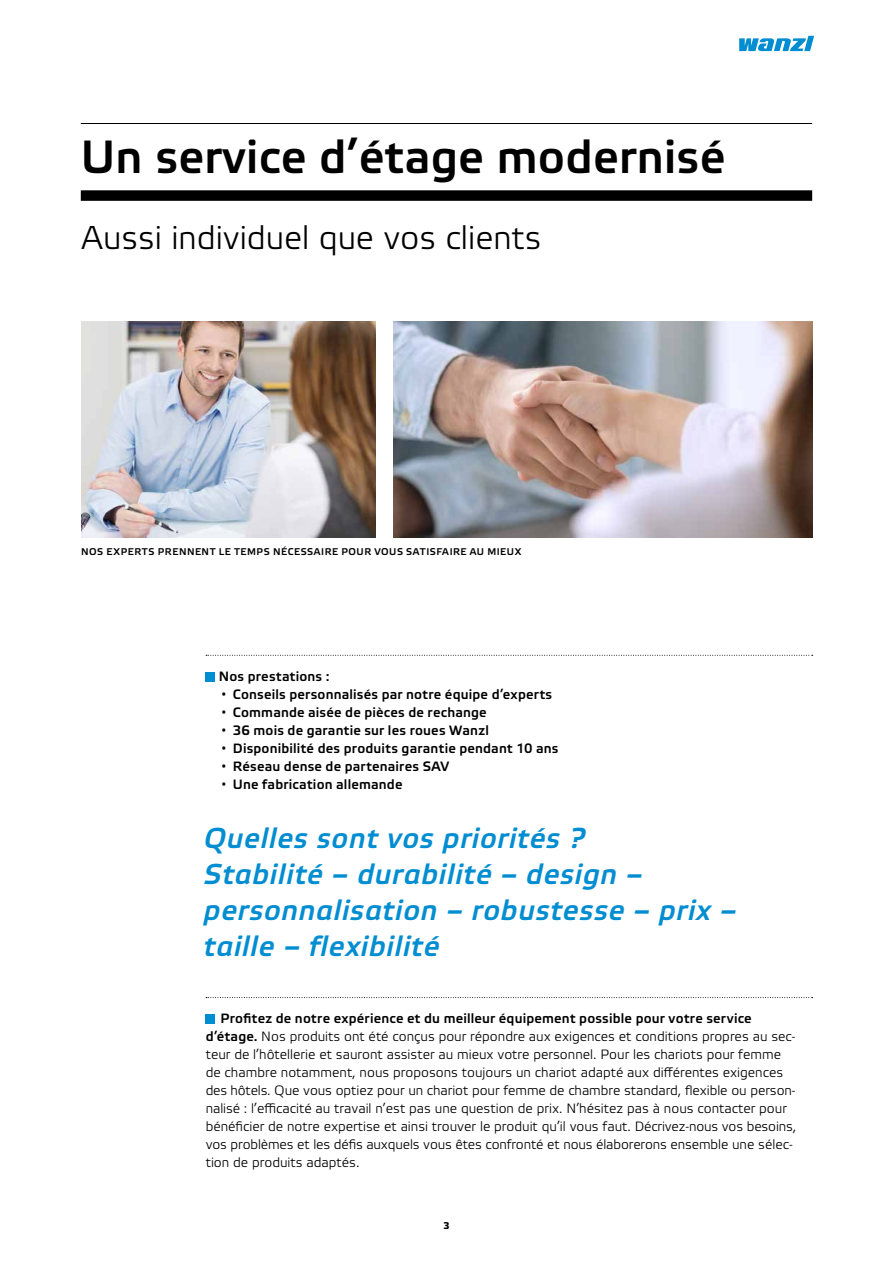
<style>
.page{position:relative;width:893px;height:1263px;background:#fff}
.page>*{position:absolute;margin:0;border:0;box-sizing:border-box;transform-origin:0 0}
.t1{font:500 46.5px "Wanzl Etelka";letter-spacing:.005em;color:#000}
.t2{font:300 33px "Wanzl Etelka";color:#000}
.t3{font:italic 500 28.5px/36px "Wanzl Etelka";letter-spacing:.025em;color:#008dd1}
.t4{font:300 13.5px/18px "Wanzl Etelka";color:#000}
.t5{font:500 13.5px "Wanzl Etelka";letter-spacing:.015em;color:#000}
.t6{font:500 9.75px "Wanzl Etelka";letter-spacing:.055em;color:#000}
.t7{font:700 9.75px "Wanzl Etelka Text";color:#000}
.s1{font-weight:500}
</style>
<div class="page">
<img style="left:81px;top:321px;width:294px;height:216px">
<img style="left:393px;top:321px;width:420px;height:216px">
<svg style="left:739px;top:36px;width:75px;height:15px"></svg>
<hr style="left:81px;top:123px;width:731px;height:1px;background:#000">
<div style="left:81px;top:190px;width:731px;height:11px;background:#000"></div>
<div style="left:206px;top:672px;width:9px;height:9px;background:#008dd1"></div>
<div style="left:206px;top:1014px;width:9px;height:9px;background:#008dd1"></div>
<svg style="left:206px;top:655px;width:607px;height:1px"></svg>
<svg style="left:206px;top:997px;width:607px;height:1px"></svg>
<h1 class="t1" style="left:81px;top:131px;width:646px">Un service d’étage modernisé</h1>
<h2 class="t2" style="left:81px;top:219px;width:462px">Aussi individuel que vos clients</h2>
<p class="t6" style="left:81px;top:546px;width:442px">NOS EXPERTS PRENNENT LE TEMPS NÉCESSAIRE POUR VOUS SATISFAIRE AU MIEUX</p>
<p class="t5" style="left:219px;top:669px;width:112px">Nos prestations :</p>
<p class="t5" style="left:222px;top:687px;width:332px"><sup>•</sup> Conseils personnalisés par notre équipe d’experts</p>
<p class="t5" style="left:222px;top:705px;width:266px"><sup>•</sup> Commande aisée de pièces de rechange</p>
<p class="t5" style="left:222px;top:723px;width:268px"><sup>•</sup> 36 mois de garantie sur les roues Wanzl</p>
<p class="t5" style="left:222px;top:741px;width:338px"><sup>•</sup> Disponibilité des produits garantie pendant 10 ans</p>
<p class="t5" style="left:222px;top:759px;width:229px"><sup>•</sup> Réseau dense de partenaires SAV</p>
<p class="t5" style="left:222px;top:777px;width:182px"><sup>•</sup> Une fabrication allemande</p>
<h3 class="t3" style="left:204px;top:822px;width:534px">Quelles sont vos priorités ?<br>Stabilité – durabilité – design – personnalisation – robustesse – prix – taille – flexibilité</h3>
<p class="t4" style="left:206px;top:1010px;width:592px;text-indent:15px"><span class="s1">Profitez de notre expérience et du meilleur équipement possible pour votre service d’étage.</span> Nos produits ont été conçus pour répondre aux exigences et conditions propres au sec&shy;teur de l’hôtellerie et sauront assister au mieux votre personnel. Pour les chariots pour femme de chambre notamment, nous proposons toujours un chariot adapté aux différentes exigences des hôtels. Que vous optiez pour un chariot pour femme de chambre standard, flexible ou person&shy;nalisé : l’efficacité au travail n’est pas une question de prix. N’hésitez pas à nous contacter pour bénéficier de notre expertise et ainsi trouver le produit qu’il vous faut. Décrivez-nous vos besoins, vos problèmes et les défis auxquels vous êtes confronté et nous élaborerons ensemble une sélec&shy;tion de produits adaptés.</p>
<p class="t7" style="left:443px;top:1220px;width:8px">3</p>
</div>
